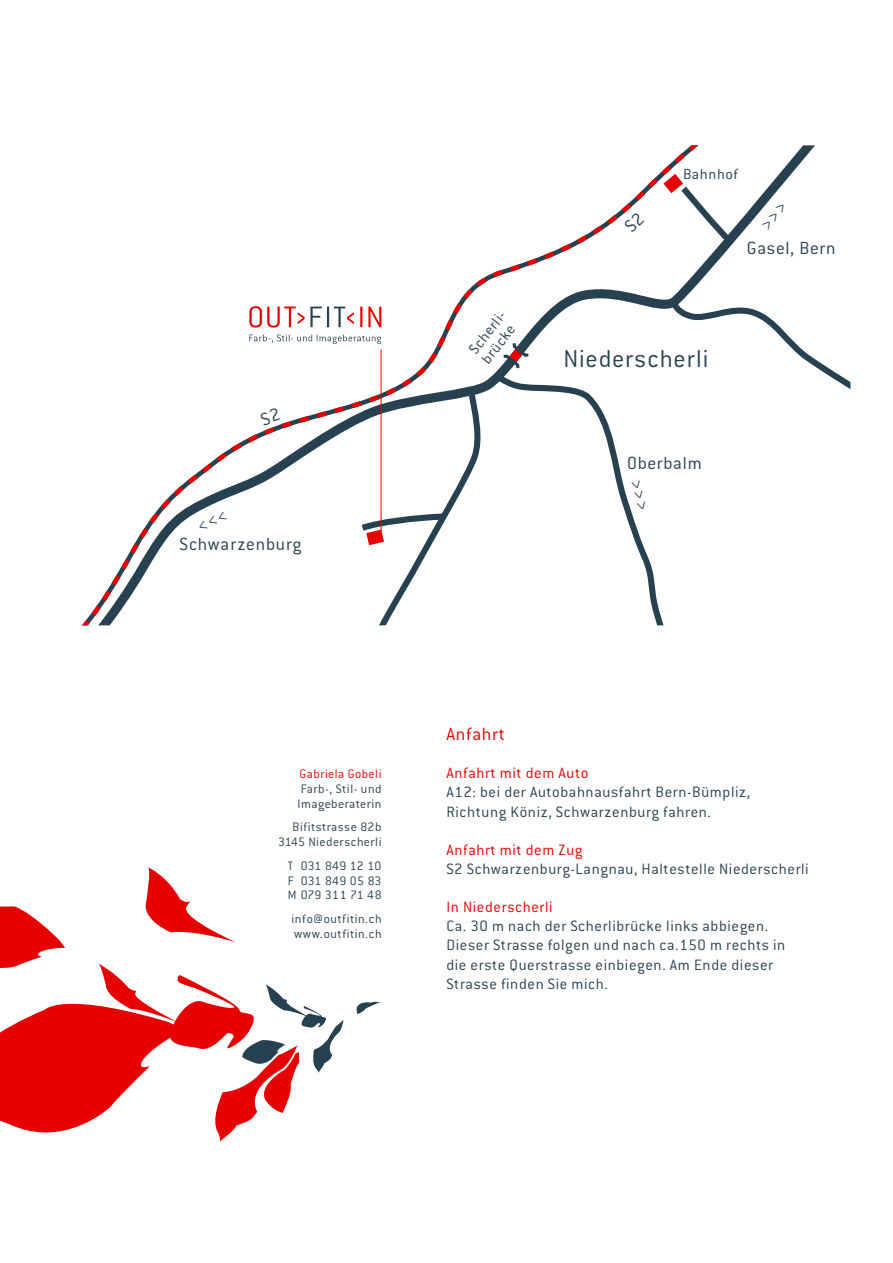
<style>
.page{position:relative;width:893px;height:1263px;background:#fff}
.page>*{position:absolute;margin:0;border:0;box-sizing:border-box;transform-origin:0 0}
.t1{font:300 26.85px "Conduit ITC";letter-spacing:.035em;color:#284150}
.t2{font:300 19.5px "Conduit ITC";letter-spacing:.04em;color:#e60000}
.t3{font:300 19.35px "Conduit ITC";letter-spacing:.035em;color:#284150}
.t4{font:300 16.5px/19.2px "Conduit ITC";letter-spacing:.04em;color:#284150}
.t5{font:300 16.5px "Conduit ITC";letter-spacing:.04em;color:#e60000}
.t6{font:300 16.05px/16px "Conduit ITC";color:#284150}
.t7{font:300 13.5px/14.9px "Conduit ITC";letter-spacing:.035em;color:#284150}
.t8{font:300 13.5px "Conduit ITC";letter-spacing:.03em;color:#e60000}
</style>
<div class="page">
<svg style="left:356px;top:1001px;width:25px;height:13px"></svg>
<svg style="left:0;top:867px;width:343px;height:274px"></svg>
<svg style="left:761px;top:312px;width:89px;height:77px"></svg>
<svg style="left:82px;top:145px;width:679px;height:480px"></svg>
<svg style="left:500px;top:339px;width:32px;height:34px"></svg>
<svg style="left:663px;top:174px;width:74px;height:74px"></svg>
<svg style="left:249px;top:306px;width:105px;height:21px"></svg>
<svg style="left:360px;top:307px;width:2px;height:20px"></svg>
<svg style="left:368px;top:307px;width:13px;height:20px"></svg>
<svg style="left:198px;top:511px;width:29px;height:20px"></svg>
<svg style="left:762px;top:203px;width:5px;height:6px"></svg>
<svg style="left:623px;top:212px;width:22px;height:21px"></svg>
<svg style="left:249px;top:334px;width:233px;height:291px"></svg>
<svg style="left:631px;top:480px;width:15px;height:30px"></svg>
<p class="t3" style="left:180px;top:533px;width:123px">Schwarzenburg</p>
<p class="t6" style="left:466px;top:347px;width:63px;rotate:-52deg">Scherli&shy;brücke</p>
<p class="t6" style="left:683px;top:166px;width:56px;rotate:1deg">Bahnhof</p>
<p class="t3" style="left:747px;top:237px;width:90px">Gasel, Bern</p>
<h1 class="t1" style="left:563px;top:344px;width:147px">Niederscherli</h1>
<p class="t3" style="left:627px;top:452px;width:76px">Oberbalm</p>
<p class="t8" style="left:300px;top:767px;width:83px">Gabriela Gobeli</p>
<p class="t7" style="left:297px;top:781px;width:86px">Farb-, Stil- und<br>Imageberaterin</p>
<p class="t7" style="left:278px;top:820px;width:105px;text-align:right">Bifitstrasse 82b<br>3145 Niederscherli</p>
<p class="t7" style="left:288px;top:858px;width:95px;text-align:justify">T 031 849 12 10<br>F 031 849 05 83<br>M 079 311 71 48</p>
<p class="t7" style="left:291px;top:911px;width:92px">info@outfitin.ch www.outfitin.ch</p>
<p class="t2" style="left:446px;top:723px;width:60px">Anfahrt</p>
<p class="t5" style="left:446px;top:764px;width:143px">Anfahrt mit dem Auto</p>
<p class="t4" style="left:446px;top:783px;width:305px">A12: bei der Autobahnausfahrt Bern-Bümpliz,<br>Richtung Köniz, Schwarzenburg fahren.</p>
<p class="t5" style="left:446px;top:841px;width:138px">Anfahrt mit dem Zug</p>
<p class="t4" style="left:446px;top:859px;width:364px">S2 Schwarzenburg-Langnau, Haltestelle Niederscherli</p>
<p class="t5" style="left:446px;top:898px;width:108px">In Niederscherli</p>
<p class="t4" style="left:446px;top:917px;width:340px">Ca. 30 m nach der Scherlibrücke links abbiegen.<br>Dieser Strasse folgen und nach ca.150 m rechts in die erste Querstrasse einbiegen. Am Ende dieser Strasse finden Sie mich.</p>
</div>
